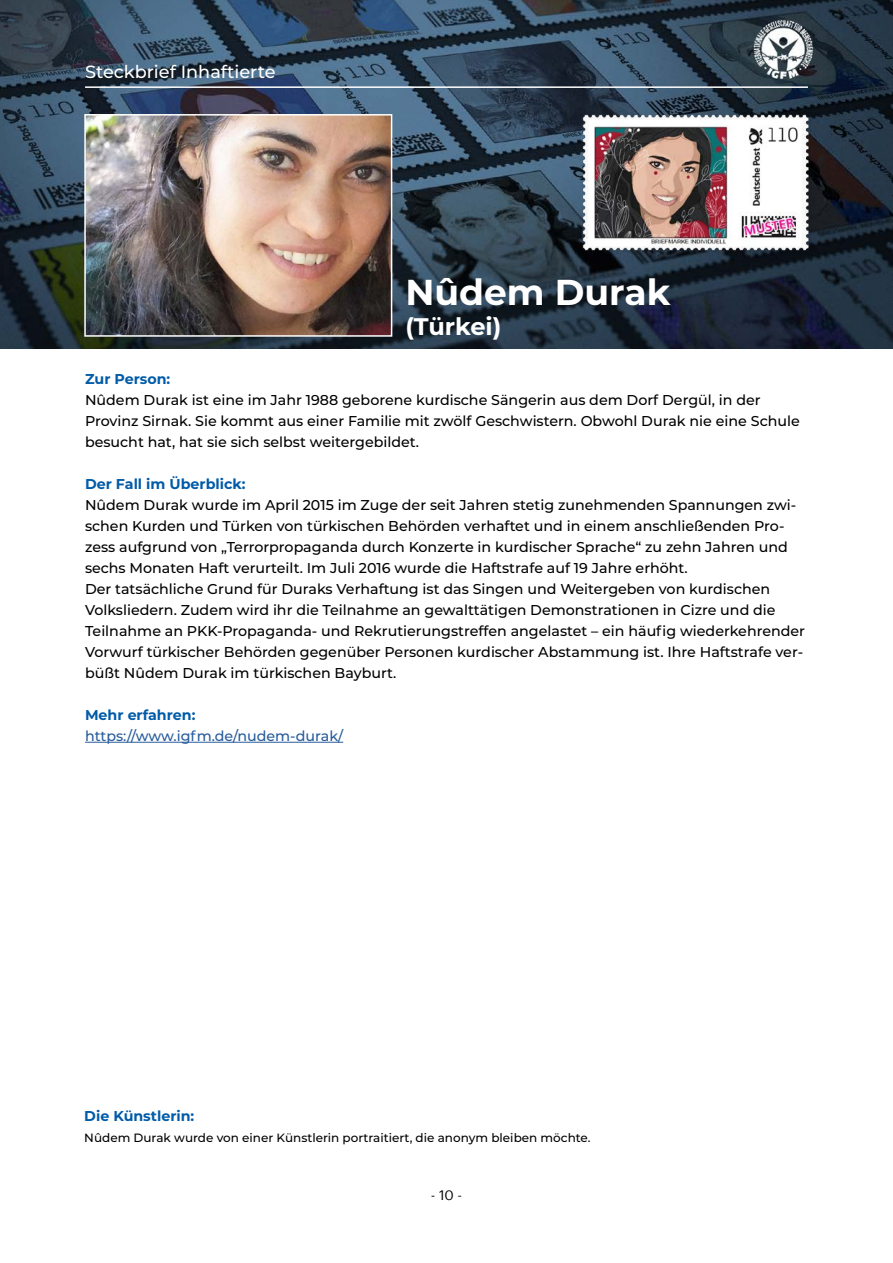
<style>
.page{position:relative;width:893px;height:1263px;background:#fff}
.page>*{position:absolute;margin:0;border:0;box-sizing:border-box;transform-origin:0 0}
.t1{font:700 36px "Montserrat";color:#fff}
.t2{font:700 24px "Montserrat";letter-spacing:-.005em;color:#fff}
.t3{font:500 17.7px "Montserrat";color:#fff}
.t4{font:500 14.25px/21px "Montserrat";color:#000}
.t5{font:700 14.25px "Montserrat";color:#005ba8}
.t6{font:500 14.25px "Montserrat";color:#275b9b}
.t7{font:13.5px "Graphik";color:#000}
.t8{font:500 12px "Montserrat";color:#000}
</style>
<div class="page">
<img style="left:0;top:0;width:893px;height:349px">
<hr style="left:85px;top:742px;width:258px;height:1px;background:#275b9b">
<hr style="left:85px;top:86px;width:723px;height:2px;background:#fff">
<img style="left:87px;top:117px;width:302px;height:217px">
<div style="left:84px;top:114px;width:308px;height:223px;border:2px solid #fff"></div>
<img style="left:571px;top:108px;width:248px;height:154px">
<p class="t3" style="left:85px;top:60px;width:192px">Steckbrief Inhaftierte</p>
<h1 class="t1" style="left:405px;top:267px;width:267px">Nûdem Durak</h1>
<h2 class="t2" style="left:405px;top:309px;width:97px">(Türkei)</h2>
<p class="t5" style="left:85px;top:368px;width:87px">Zur Person:</p>
<p class="t4" style="left:85px;top:389px;width:716px">Nûdem Durak ist eine im Jahr 1988 geborene kurdische Sängerin aus dem Dorf Dergül, in der<br>Provinz Sirnak. Sie kommt aus einer Familie mit zwölf Geschwistern. Obwohl Durak nie eine Schule besucht hat, hat sie sich selbst weitergebildet.</p>
<p class="t5" style="left:85px;top:473px;width:162px">Der Fall im Überblick:</p>
<p class="t4" style="left:85px;top:494px;width:722px">Nûdem Durak wurde im April 2015 im Zuge der seit Jahren stetig zunehmenden Spannungen zwi&shy;schen Kurden und Türken von türkischen Behörden verhaftet und in einem anschließenden Pro&shy;zess aufgrund von „Terrorpropaganda durch Konzerte in kurdischer Sprache“ zu zehn Jahren und sechs Monaten Haft verurteilt. Im Juli 2016 wurde die Haftstrafe auf 19 Jahre erhöht.<br>Der tatsächliche Grund für Duraks Verhaftung ist das Singen und Weitergeben von kurdischen Volksliedern. Zudem wird ihr die Teilnahme an gewalttätigen Demonstrationen in Cizre und die Teilnahme an PKK-Propaganda- und Rekrutierungstreffen angelastet – ein häufig wiederkehrender Vorwurf türkischer Behörden gegenüber Personen kurdischer Abstammung ist. Ihre Haftstrafe ver&shy;büßt Nûdem Durak im türkischen Bayburt.</p>
<p class="t5" style="left:85px;top:704px;width:112px">Mehr erfahren:</p>
<p class="t6" style="left:85px;top:726px;width:260px">https://www.igfm.de/nudem-durak/</p>
<p class="t5" style="left:84px;top:1106px;width:112px">Die Künstlerin:</p>
<p class="t8" style="left:84px;top:1129px;width:508px">Nûdem Durak wurde von einer Künstlerin portraitiert, die anonym bleiben möchte.</p>
<p class="t7" style="left:431px;top:1184px;width:33px">- 10 -</p>
</div>
